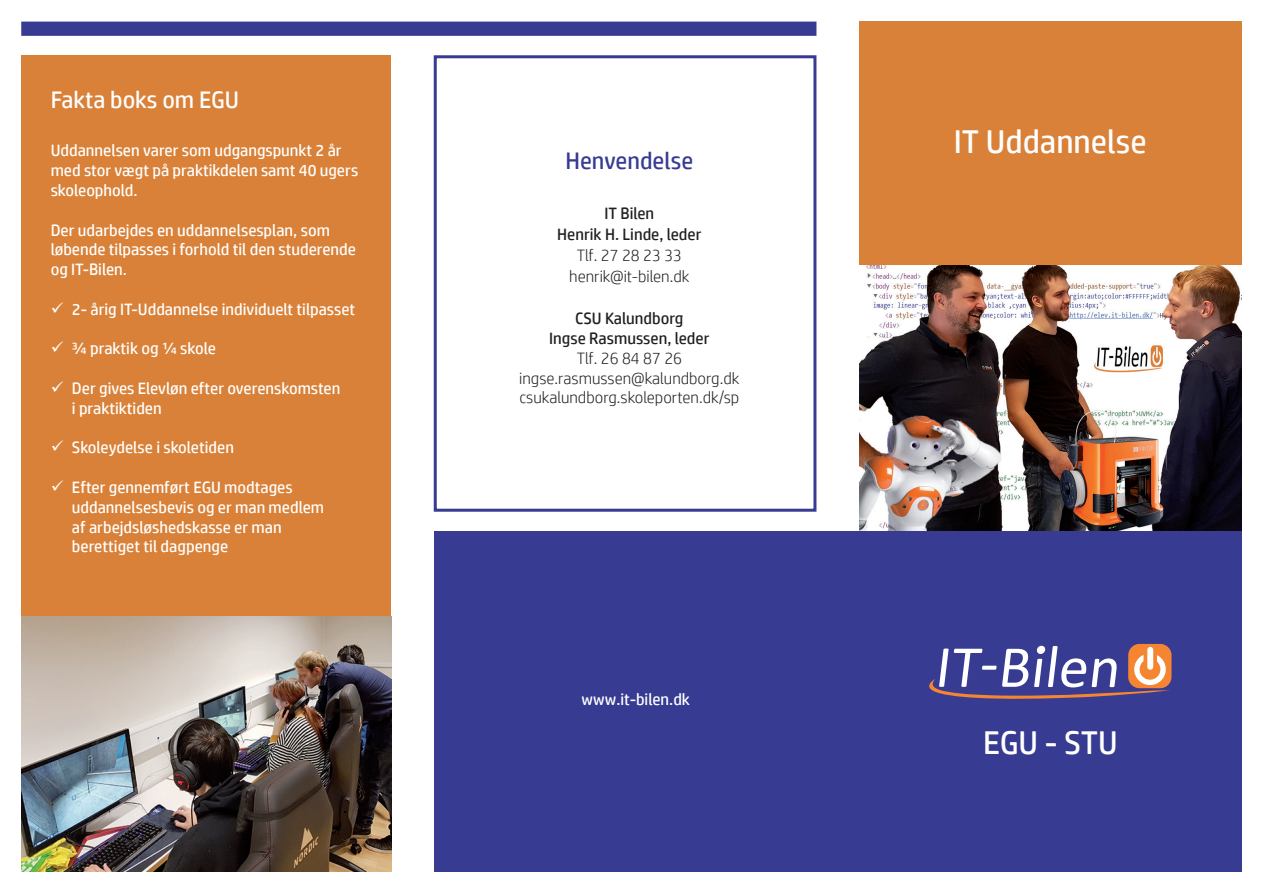
<style>
.page{position:relative;width:1263px;height:893px;background:#fff}
.page>*{position:absolute;margin:0;border:0;box-sizing:border-box;transform-origin:0 0}
.t1{font:33px "HP Simplified";color:#fff}
.t2{font:24px "HP Simplified";color:#fff}
.t3{font:24px "HP Simplified";color:#373b92}
.t4{font:16.5px/19.8px "HP Simplified";color:#fff}
.t5{font:16.5px/21px "HP Simplified";color:#231f20;text-align:center}
.t6{font:300 16.5px "HP Simplified";color:#231f20}
.s1{font-weight:300}
</style>
<div class="page">
<div style="left:859px;top:21px;width:383px;height:515px;background:#d98138"></div>
<div style="left:21px;top:55px;width:370px;height:817px;background:#d98138"></div>
<img style="left:859px;top:265px;width:383px;height:266px">
<div style="left:434px;top:531px;width:808px;height:341px;background:#373b92"></div>
<div style="left:21px;top:22px;width:795px;height:14px;background:#373b92;border:2px solid #373b92"></div>
<div style="left:434px;top:55px;width:382px;height:457px;border:3px solid #373b92"></div>
<img style="left:21px;top:617px;width:370px;height:255px">
<div style="left:1128px;top:644px;width:43px;height:44px;background:#f58531;border-radius:11px"></div>
<svg style="left:929px;top:646px;width:241px;height:53px"></svg>
<div style="left:1037px;top:646px;width:8px;height:8px;background:#fff;border-radius:50%"></div>
<p class="t2" style="left:51px;top:84px;width:190px">Fakta boks om EGU</p>
<p class="t4" style="left:51px;top:141px;width:309px">Uddannelsen varer som udgangspunkt 2 år med stor vægt på praktikdelen samt 40 ugers skoleophold.</p>
<p class="t4" style="left:51px;top:220px;width:307px">Der udarbejdes en uddannelsesplan, som løbende tilpasses i forhold til den studerende og IT-Bilen.</p>
<p class="t4" style="left:51px;top:299px;width:306px">✓ 2- årig IT-Uddannelse individuelt tilpasset</p>
<p class="t4" style="left:51px;top:339px;width:167px">✓ ¾ praktik og ¼ skole</p>
<p class="t4" style="left:72px;top:378px;width:270px;text-indent:-21px">✓ Der gives Elevløn efter overenskomsten i praktiktiden</p>
<p class="t4" style="left:51px;top:438px;width:185px">✓ Skoleydelse i skoletiden</p>
<p class="t4" style="left:72px;top:477px;width:254px;text-indent:-21px">✓ Efter gennemført EGU modtages uddannelsesbevis og er man medlem af arbejdsløshedskasse er man berettiget til dagpenge</p>
<p class="t3" style="left:565px;top:145px;width:129px">Henvendelse</p>
<p class="t5" style="left:557px;top:203px;width:146px">IT Bilen<br>Henrik H. Linde, leder<br><span class="s1">Tlf. 27 28 23 33</span></p>
<p class="t6" style="left:569px;top:266px;width:122px">henrik@it-bilen.dk</p>
<p class="t5" style="left:549px;top:308px;width:162px;line-height:19.8px">CSU Kalundborg<br>Ingse Rasmussen, leder<br><span class="s1">Tlf. 26 84 87 26</span></p>
<p class="t6" style="left:519px;top:367px;width:222px">ingse.rasmussen@kalundborg.dk</p>
<p class="t6" style="left:519px;top:387px;width:221px">csukalundborg.skoleporten.dk/sp</p>
<p class="t4" style="left:581px;top:689px;width:110px">www.it-bilen.dk</p>
<p class="t1" style="left:954px;top:120px;width:195px">IT Uddannelse</p>
<p class="t1" style="left:983px;top:721px;width:136px">EGU - STU</p>
</div>
